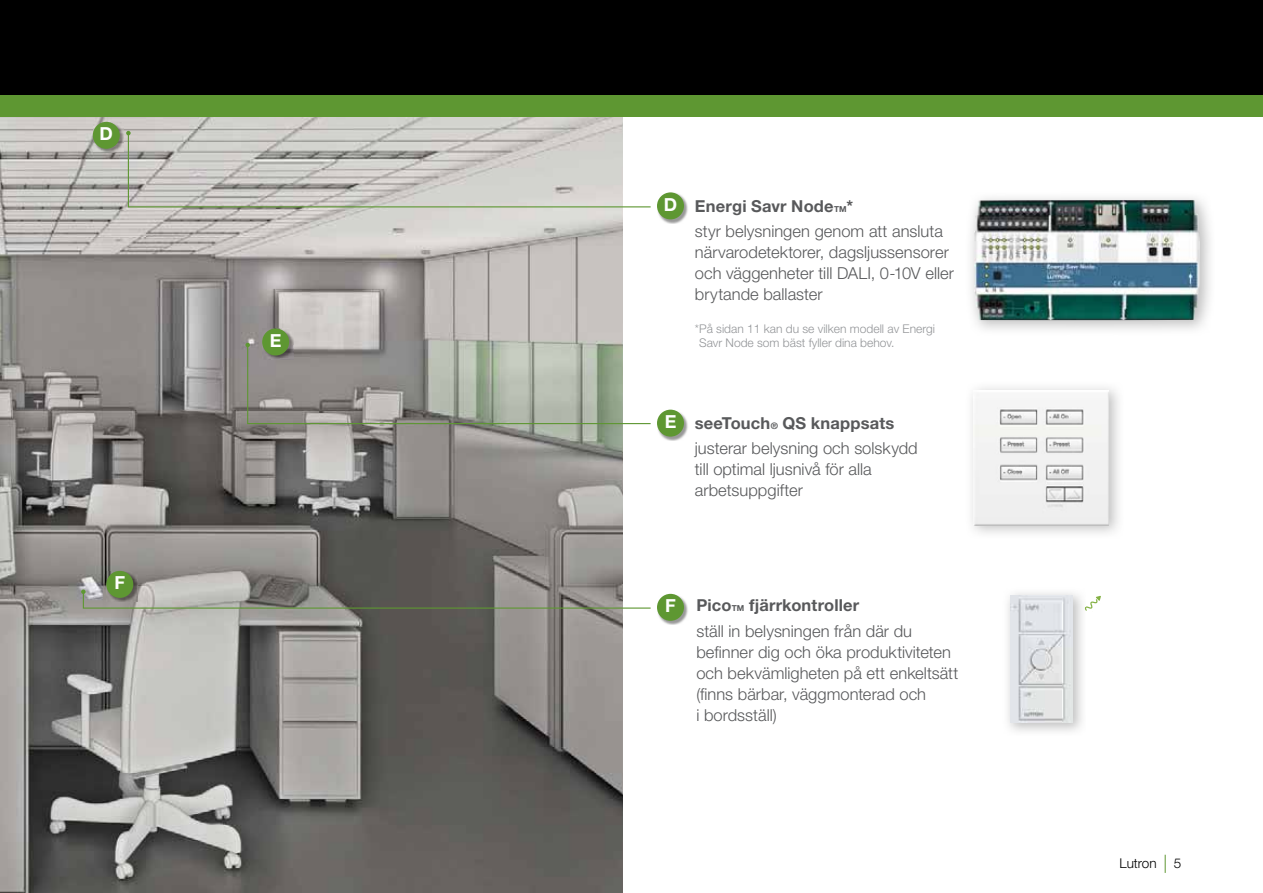
<style>
.page{position:relative;width:1263px;height:893px;background:#fff}
.page>*{position:absolute;margin:0;border:0;box-sizing:border-box;transform-origin:0 0}
.t1{font:700 18px "Helvetica Neue LT Std";color:#fff}
.t2{font:300 16.5px/21px "Helvetica Neue LT Std";color:#58595b}
.t3{font:300 13.5px "Helvetica Neue LT Std";color:#000}
.t4{font:300 12px/14.2px "Helvetica Neue LT Std";color:#939598}
.s1{font-weight:700}
.s2{font-weight:700;font-size:8.25px}
.s3{font-weight:700;font-size:9px}
</style>
<div class="page">
<svg style="left:1165px;top:855px;width:1px;height:18px"></svg>
<img style="left:0;top:117px;width:623px;height:776px">
<svg style="left:81px;top:589px;width:570px;height:20px;background:#8a8c82"></svg>
<svg style="left:245px;top:343px;width:406px;height:82px;background:#a4a89e"></svg>
<svg style="left:126px;top:131px;width:525px;height:77px;background:#c9c8c3"></svg>
<img style="left:974px;top:200px;width:226px;height:120px">
<img style="left:974px;top:391px;width:135px;height:134px">
<div style="left:0;top:0;width:1263px;height:96px;background:#000"></div>
<div style="left:0;top:96px;width:1263px;height:21px;background:#5e9732"></div>
<img style="left:657px;top:193px;width:31px;height:30px">
<div style="left:657px;top:192px;width:27px;height:27px;background:#5e9732;border-radius:50%"></div>
<img style="left:93px;top:122px;width:31px;height:31px">
<div style="left:93px;top:122px;width:27px;height:27px;background:#5e9732;border-radius:50%"></div>
<img style="left:657px;top:410px;width:31px;height:31px">
<div style="left:657px;top:410px;width:27px;height:27px;background:#5e9732;border-radius:50%"></div>
<img style="left:262px;top:329px;width:31px;height:30px">
<div style="left:262px;top:328px;width:27px;height:27px;background:#5e9732;border-radius:50%"></div>
<img style="left:657px;top:594px;width:31px;height:31px">
<div style="left:657px;top:594px;width:27px;height:27px;background:#5e9732;border-radius:50%"></div>
<img style="left:107px;top:571px;width:30px;height:31px">
<div style="left:106px;top:571px;width:27px;height:27px;background:#5e9732;border-radius:50%"></div>
<img style="left:1008px;top:593px;width:77px;height:139px">
<img style="left:1010px;top:595px;width:62px;height:127px">
<svg style="left:1085px;top:596px;width:16px;height:15px"></svg>
<p class="t1" style="left:100px;top:127px;width:15px">D</p>
<p class="t1" style="left:114px;top:576px;width:12px">F</p>
<p class="t1" style="left:270px;top:334px;width:13px">E</p>
<p class="t1" style="left:664px;top:198px;width:15px">D</p>
<p class="t2" style="left:695px;top:195px;width:250px;line-height:25.2px"><span class="s1">Energi Savr Node</span><span class="s2">TM</span><span class="s1">*<br></span>styr belysningen genom att ansluta</p>
<p class="t2" style="left:695px;top:244px;width:261px">närvarodetektorer, dagsljussensorer och väggenheter till DALI, 0-10V eller brytande ballaster</p>
<p class="t4" style="left:699px;top:323px;width:237px;text-indent:-4px">* På sidan 11 kan du se vilken modell av Energi<br>Savr Node som bäst fyller dina behov.</p>
<p class="t1" style="left:665px;top:415px;width:13px">E</p>
<p class="t2" style="left:695px;top:412px;width:224px;line-height:25.2px"><span class="s1">seeTouch</span><span class="s3">®</span> <span class="s1">QS knappsats </span>justerar belysning och solskydd</p>
<p class="t2" style="left:695px;top:460px;width:178px">till optimal ljusnivå för alla arbetsuppgifter</p>
<p class="t1" style="left:665px;top:599px;width:12px">F</p>
<p class="t2" style="left:696px;top:595px;width:217px;line-height:25.2px"><span class="s1">Pico</span><span class="s2">TM</span> <span class="s1">fjärrkontroller<br></span>ställ in belysningen från där du</p>
<p class="t2" style="left:696px;top:643px;width:263px">befinner dig och öka produktiviteten och bekvämligheten på ett enkeltsätt (finns bärbar, väggmonterad och<br>i bordsställ)</p>
<p class="t3" style="left:1119px;top:858px;width:39px">Lutron</p>
<p class="t3" style="left:1174px;top:858px;width:9px">5</p>
</div>
